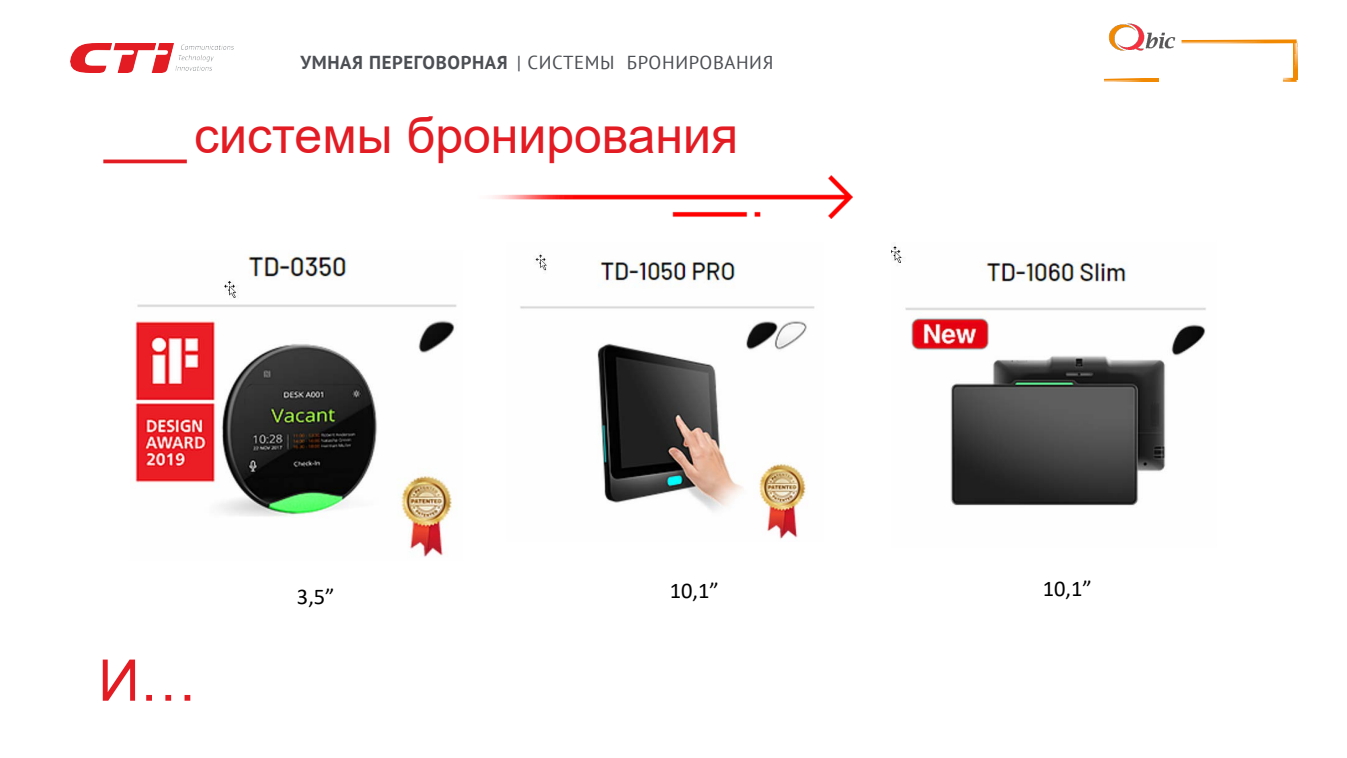
<style>
.page{position:relative;width:1347px;height:758px;background:#fff}
.page>*{position:absolute;margin:0;border:0;box-sizing:border-box;transform-origin:0 0}
.t1{font:57.5px "Arial";color:#e31b23}
.t2{font:50px "Arial";color:#e31b23}
.t3{font:22.5px "Calibri";color:#000}
.t4{font:18.75px "PT Sans";letter-spacing:.03em;color:#4b4e53}
.t5{font:700 18.75px "PT Sans";letter-spacing:.035em;color:#4b4e53}
</style>
<div class="page">
<img style="left:71px;top:44px;width:163px;height:28px">
<img style="left:135px;top:250px;width:322px;height:307px">
<img style="left:891px;top:246px;width:315px;height:260px">
<img style="left:520px;top:254px;width:295px;height:285px">
<img style="left:491px;top:175px;width:361px;height:43px">
<svg style="left:103px;top:159px;width:84px;height:4px"></svg>
<svg style="left:1293px;top:41px;width:4px;height:38px"></svg>
<svg style="left:1181px;top:39px;width:115px;height:5px"></svg>
<svg style="left:1104px;top:78px;width:54px;height:4px"></svg>
<svg style="left:1283px;top:78px;width:13px;height:4px"></svg>
<img style="left:1108px;top:23px;width:68px;height:28px">
<p class="t5" style="left:300px;top:50px;width:209px">УМНАЯ ПЕРЕГОВОРНАЯ</p>
<p class="t4" style="left:517px;top:50px;width:258px">| СИСТЕМЫ БРОНИРОВАНИЯ</p>
<p class="t2" style="left:194px;top:101px;width:545px">системы бронирования</p>
<p class="t1" style="left:98px;top:640px;width:100px">И…</p>
<p class="t3" style="left:297px;top:581px;width:39px">3,5”</p>
<p class="t3" style="left:669px;top:574px;width:51px">10,1”</p>
<p class="t3" style="left:1042px;top:573px;width:51px">10,1”</p>
</div>
